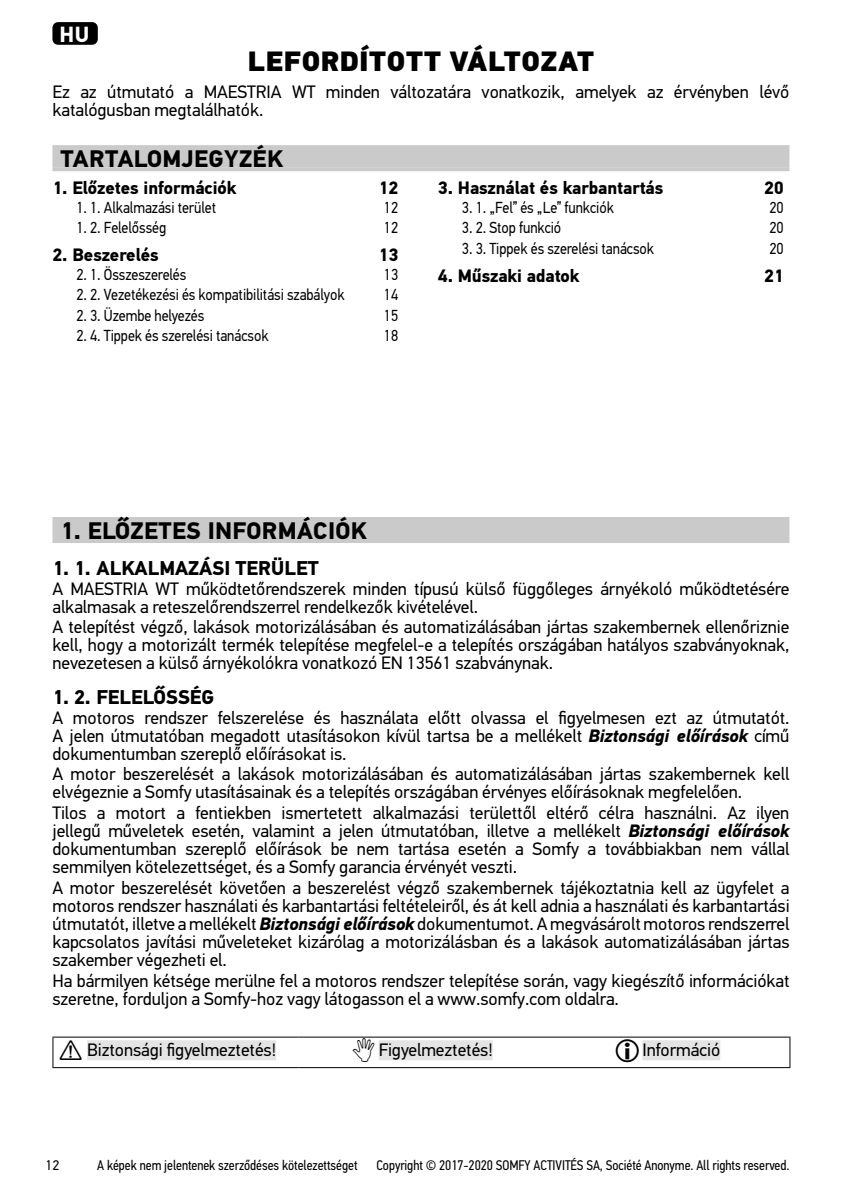
<style>
.page{position:relative;width:842px;height:1190px;background:#fff}
.page>*{position:absolute;margin:0;border:0;box-sizing:border-box;transform-origin:0 0}
.t1{font:900 28px "PF Din Text Pro";letter-spacing:.01em;color:#000}
.t2{font:700 24px "PF Din Text Pro";letter-spacing:.015em;color:#000}
.t3{font:700 22px "PF Din Text Pro";color:#fff}
.t4{font:700 20px "PF Din Text Pro";color:#000}
.t5{font:18px/18px "PF Din Text Pro";letter-spacing:-.005em;color:#000}
.t6{font:700 18px "PF Din Text Pro";letter-spacing:-.005em;color:#000}
.t7{font:16px "PF Din Text Pro";letter-spacing:-.005em;color:#000;scale:.9 1}
.t8{font:14px "PF Din Text Cond Pro";letter-spacing:-.005em;color:#000}
.t9{font:14px "PF Din Text Pro";color:#000}
.s1{font-weight:700;font-style:italic}
.s2{font-family:"PF Din Text Comp Pro";font-size:28px}
</style>
<div class="page">
<div style="left:52px;top:22px;width:46px;height:23px;background:#000;border-radius:6px"></div>
<div style="left:52px;top:517px;width:737px;height:22px;background:#cacaca"></div>
<hr style="left:52px;top:539px;width:737px;height:4px;background:#cacaca">
<hr style="left:52px;top:1037px;width:247px;height:1px;background:#000">
<svg style="left:52px;top:1038px;width:1px;height:29px"></svg>
<hr style="left:299px;top:1037px;width:491px;height:1px;background:#000">
<svg style="left:789px;top:1038px;width:1px;height:29px"></svg>
<hr style="left:52px;top:1067px;width:247px;height:1px;background:#000">
<hr style="left:299px;top:1067px;width:491px;height:1px;background:#000">
<div style="left:87px;top:1040px;width:189px;height:20px;background:#e4e4e4"></div>
<div style="left:379px;top:1040px;width:114px;height:20px;background:#e4e4e4"></div>
<div style="left:642px;top:1040px;width:78px;height:20px;background:#e4e4e4"></div>
<div style="left:52px;top:145px;width:737px;height:22px;background:#cacaca"></div>
<hr style="left:52px;top:167px;width:737px;height:4px;background:#cacaca">
<p class="t3" style="left:60px;top:26px;width:31px">HU</p>
<h1 class="t1" style="left:248px;top:45px;width:348px">LEFORDÍTOTT VÁLTOZAT</h1>
<p class="t5" style="left:52px;top:84px;width:739px">Ez az útmutató a MAESTRIA WT minden változatára vonatkozik, amelyek az érvényben lévő katalógusban megtalálhatók.</p>
<h2 class="t2" style="left:60px;top:150px;width:224px">TARTALOMJEGYZÉK</h2>
<p class="t6" style="left:52px;top:181px;width:185px">1. Előzetes információk</p>
<p class="t6" style="left:379px;top:181px;width:21px">12</p>
<p class="t7" style="left:76px;top:202px;width:157px">1. 1. Alkalmazási terület</p>
<p class="t7" style="left:384px;top:202px;width:17px">12</p>
<p class="t7" style="left:76px;top:222px;width:102px">1. 2. Felelősség</p>
<p class="t7" style="left:384px;top:222px;width:17px">12</p>
<p class="t6" style="left:52px;top:248px;width:108px">2. Beszerelés</p>
<p class="t6" style="left:379px;top:248px;width:21px">13</p>
<p class="t7" style="left:76px;top:269px;width:124px">2. 1. Összeszerelés</p>
<p class="t7" style="left:384px;top:269px;width:17px">13</p>
<p class="t7" style="left:76px;top:289px;width:300px">2. 2. Vezetékezési és kompatibilitási szabályok</p>
<p class="t7" style="left:384px;top:289px;width:17px">14</p>
<p class="t7" style="left:76px;top:309px;width:144px">2. 3. Üzembe helyezés</p>
<p class="t7" style="left:384px;top:309px;width:17px">15</p>
<p class="t7" style="left:76px;top:329px;width:215px">2. 4. Tippek és szerelési tanácsok</p>
<p class="t7" style="left:384px;top:329px;width:17px">18</p>
<p class="t6" style="left:438px;top:181px;width:227px">3. Használat és karbantartás</p>
<p class="t6" style="left:764px;top:181px;width:21px">20</p>
<p class="t7" style="left:462px;top:202px;width:170px">3. 1. „Fel” és „Le” funkciók</p>
<p class="t7" style="left:769px;top:202px;width:17px">20</p>
<p class="t7" style="left:462px;top:222px;width:112px">3. 2. Stop funkció</p>
<p class="t7" style="left:769px;top:222px;width:17px">20</p>
<p class="t7" style="left:462px;top:242px;width:215px">3. 3. Tippek és szerelési tanácsok</p>
<p class="t7" style="left:769px;top:242px;width:17px">20</p>
<p class="t6" style="left:438px;top:269px;width:143px">4. Műszaki adatok</p>
<p class="t6" style="left:764px;top:269px;width:21px">21</p>
<h2 class="t2" style="left:60px;top:522px;width:308px">1. ELŐZETES INFORMÁCIÓK</h2>
<p class="t4" style="left:52px;top:561px;width:268px">1. 1. ALKALMAZÁSI TERÜLET</p>
<p class="t5" style="left:52px;top:581px;width:739px">A MAESTRIA WT működtetőrendszerek minden típusú külső függőleges árnyékoló működtetésére alkalmasak a reteszelőrendszerrel rendelkezők kivételével.</p>
<p class="t5" style="left:52px;top:619px;width:739px;text-align:justify">A telepítést végző, lakások motorizálásában és automatizálásában jártas szakembernek ellenőriznie kell, hogy a motorizált termék telepítése megfelel-e a telepítés országában hatályos szabványoknak, nevezetesen a külső árnyékolókra vonatkozó EN 13561 szabványnak.</p>
<p class="t4" style="left:52px;top:690px;width:163px">1. 2. FELELŐSSÉG</p>
<p class="t5" style="left:52px;top:710px;width:739px;text-align:justify">A motoros rendszer felszerelése és használata előtt olvassa el figyelmesen ezt az útmutatót.<br>A jelen útmutatóban megadott utasításokon kívül tartsa be a mellékelt <span class="s1">Biztonsági előírások</span> című dokumentumban szereplő előírásokat is.</p>
<p class="t5" style="left:52px;top:766px;width:739px">A motor beszerelését a lakások motorizálásában és automatizálásában jártas szakembernek kell elvégeznie a Somfy utasításainak és a telepítés országában érvényes előírásoknak megfelelően.</p>
<p class="t5" style="left:52px;top:805px;width:739px;text-align:justify">Tilos a motort a fentiekben ismertetett alkalmazási területtől eltérő célra használni. Az ilyen jellegű műveletek esetén, valamint a jelen útmutatóban, illetve a mellékelt <span class="s1">Biztonsági előírások </span>dokumentumban szereplő előírások be nem tartása esetén a Somfy a továbbiakban nem vállal semmilyen kötelezettséget, és a Somfy garancia érvényét veszti.</p>
<p class="t5" style="left:52px;top:880px;width:739px;text-align:justify">A motor beszerelését követően a beszerelést végző szakembernek tájékoztatnia kell az ügyfelet a motoros rendszer használati és karbantartási feltételeiről, és át kell adnia a használati és karbantartási útmutatót, illetve a mellékelt <span class="s1">Biztonsági előírások</span> dokumentumot. A megvásárolt motoros rendszerrel kapcsolatos javítási műveleteket kizárólag a motorizálásban és a lakások automatizálásában jártas szakember végezheti el.</p>
<p class="t5" style="left:52px;top:973px;width:739px">Ha bármilyen kétsége merülne fel a motoros rendszer telepítése során, vagy kiegészítő információkat szeretne, forduljon a Somfy-hoz vagy látogasson el a www.somfy.com oldalra.</p>
<p class="t5" style="left:59px;top:1042px;width:219px"><span class="s2">-</span> Biztonsági figyelmeztetés!</p>
<p class="t5" style="left:379px;top:1042px;width:116px">Figyelmeztetés!</p>
<p class="t5" style="left:642px;top:1042px;width:79px">Információ</p>
<p class="t9" style="left:45px;top:1160px;width:15px">12</p>
<p class="t8" style="left:376px;top:1160px;width:415px">Copyright © 2017-2020 SOMFY ACTIVITÉS SA, Société Anonyme. All rights reserved.</p>
<p class="t8" style="left:97px;top:1160px;width:262px">A képek nem jelentenek szerződéses kötelezettséget</p>
</div>
